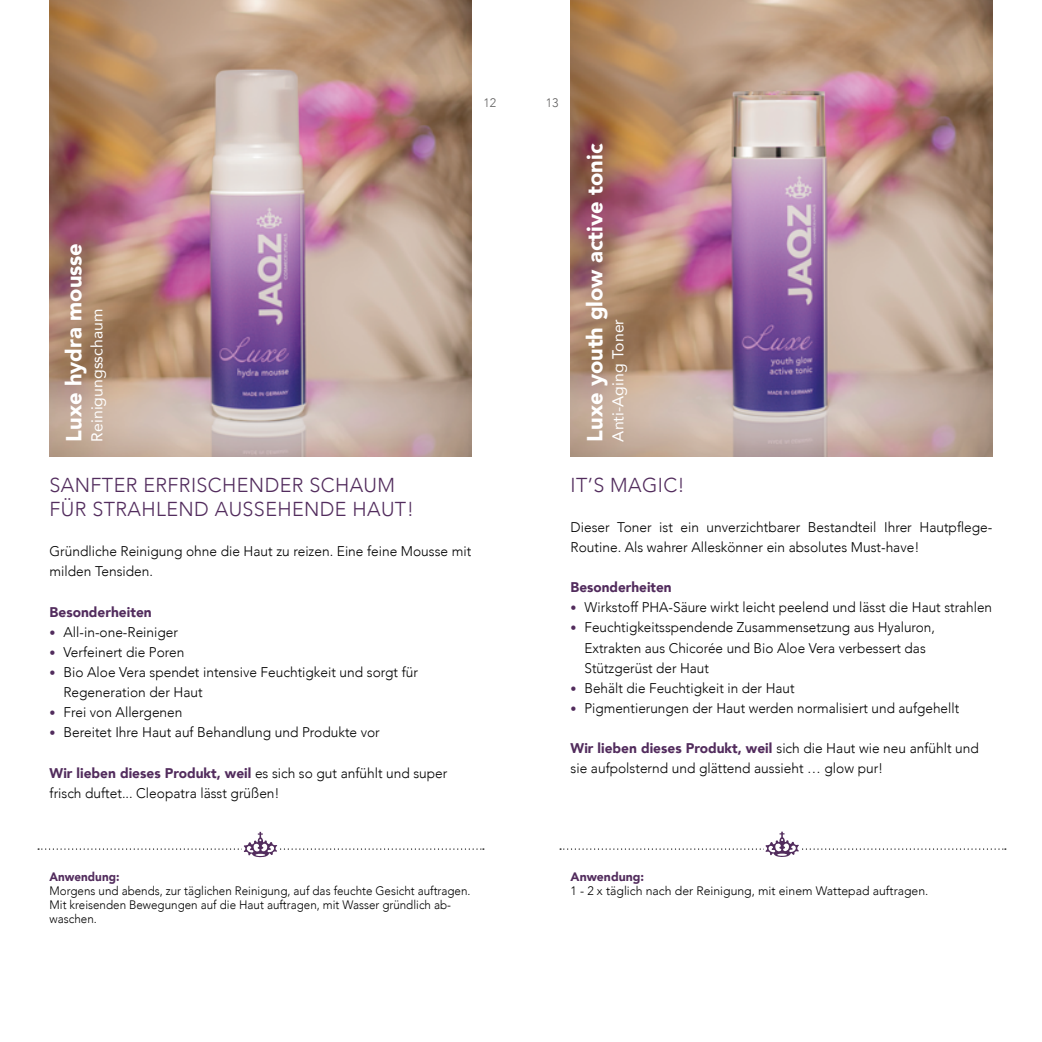
<style>
.page{position:relative;width:1042px;height:1042px;background:#fff}
.page>*{position:absolute;margin:0;border:0;box-sizing:border-box;transform-origin:0 0}
.t1{font:900 21.88px "Avenir";color:#fff}
.t2{font:300 20.12px/24.5px "Avenir";letter-spacing:.02em;color:#522c5d}
.t3{font:15.75px "Avenir";letter-spacing:.005em;color:#fff}
.t4{font:300 14px/20.1px "Avenir";color:#000}
.t5{font:900 14px "Avenir";color:#522c5d}
.t6{font:300 12.25px/14px "Avenir";color:#000;scale:.95 1}
.t7{font:300 12.25px "Avenir";color:#000}
.t8{font:900 12.25px "Avenir";color:#522c5d;scale:.95 1}
.t9{font:900 12.25px "Avenir";color:#522c5d}
.t10{font:300 12.25px "Avenir";color:#5f5e5e}
.s1{font-size:12.25px;color:#522c5d}
.s2{font-weight:900;color:#522c5d}
</style>
<div class="page">
<svg style="left:38px;top:832px;width:446px;height:26px"></svg>
<svg style="left:560px;top:831px;width:446px;height:26px"></svg>
<img style="left:50px;top:0;width:421px;height:456px">
<img style="left:570px;top:0;width:422px;height:456px">
<p class="t10" style="left:483px;top:95px;width:14px">12</p>
<p class="t10" style="left:546px;top:95px;width:14px">13</p>
<h1 class="t1" style="left:55px;top:441px;width:200px;rotate:-90deg">Luxe hydra mousse</h1>
<p class="t3" style="left:84px;top:441px;width:134px;rotate:-90deg">Reinigungsschaum</p>
<h2 class="t2" style="left:50px;top:472px;width:366px">SANFTER ERFRISCHENDER SCHAUM<br>FÜR STRAHLEND AUSSEHENDE HAUT!</h2>
<p class="t4" style="left:50px;top:541px;width:423px">Gründliche Reinigung ohne die Haut zu reizen. Eine feine Mousse mit milden Tensiden.</p>
<p class="t5" style="left:50px;top:600px;width:104px">Besonderheiten</p>
<p class="t4" style="left:50px;top:622px;width:130px"><span class="s1">•</span> All-in-one-Reiniger</p>
<p class="t4" style="left:50px;top:642px;width:136px"><span class="s1">•</span> Verfeinert die Poren</p>
<p class="t4" style="left:63px;top:662px;width:356px;text-indent:-14px"><span class="s1">•</span> Bio Aloe Vera spendet intensive Feuchtigkeit und sorgt für<br>Regeneration der Haut</p>
<p class="t4" style="left:50px;top:702px;width:134px"><span class="s1">•</span> Frei von Allergenen</p>
<p class="t4" style="left:50px;top:722px;width:332px"><span class="s1">•</span> Bereitet Ihre Haut auf Behandlung und Produkte vor</p>
<p class="t4" style="left:50px;top:763px;width:399px"><span class="s2">Wir lieben dieses Produkt, weil</span> es sich so gut anfühlt und super frisch duftet... Cleopatra lässt grüßen!</p>
<h1 class="t1" style="left:576px;top:441px;width:299px;rotate:-90deg">Luxe youth glow active tonic</h1>
<p class="t3" style="left:605px;top:441px;width:124px;rotate:-90deg">Anti-Aging Toner</p>
<h2 class="t2" style="left:570px;top:472px;width:116px">IT’S MAGIC!</h2>
<p class="t4" style="left:570px;top:517px;width:423px">Dieser Toner ist ein unverzichtbarer Bestandteil Ihrer Hautpflege-<br>Routine. Als wahrer Alleskönner ein absolutes Must-have!</p>
<p class="t5" style="left:570px;top:575px;width:103px">Besonderheiten</p>
<p class="t4" style="left:570px;top:597px;width:423px"><span class="s1">•</span> Wirkstoff PHA-Säure wirkt leicht peelend und lässt die Haut strahlen</p>
<p class="t4" style="left:584px;top:617px;width:352px;text-indent:-14px"><span class="s1">•</span> Feuchtigkeitsspendende Zusammensetzung aus Hyaluron,<br>Extrakten aus Chicorée und Bio Aloe Vera verbessert das<br>Stützgerüst der Haut</p>
<p class="t4" style="left:570px;top:678px;width:225px"><span class="s1">•</span> Behält die Feuchtigkeit in der Haut</p>
<p class="t4" style="left:570px;top:698px;width:390px"><span class="s1">•</span> Pigmentierungen der Haut werden normalisiert und aufgehellt</p>
<p class="t4" style="left:570px;top:738px;width:410px"><span class="s2">Wir lieben dieses Produkt, weil</span> sich die Haut wie neu anfü hlt und sie aufpolsternd und glättend aussieht … glow pur!</p>
<p class="t8" style="left:50px;top:866px;width:75px">Anwendung:</p>
<p class="t6" style="left:50px;top:883px;width:445px">Morgens und abends, zur täglichen Reinigung, auf das feuchte Gesicht auftragen.<br>Mit kreisenden Bewegungen auf die Haut auftragen, mit Wasser gründlich ab&shy;waschen.</p>
<p class="t9" style="left:570px;top:866px;width:75px">Anwendung:</p>
<p class="t7" style="left:570px;top:883px;width:359px">1 - 2 x täglich nach der Reinigung, mit einem Wattepad auftragen.</p>
</div>
